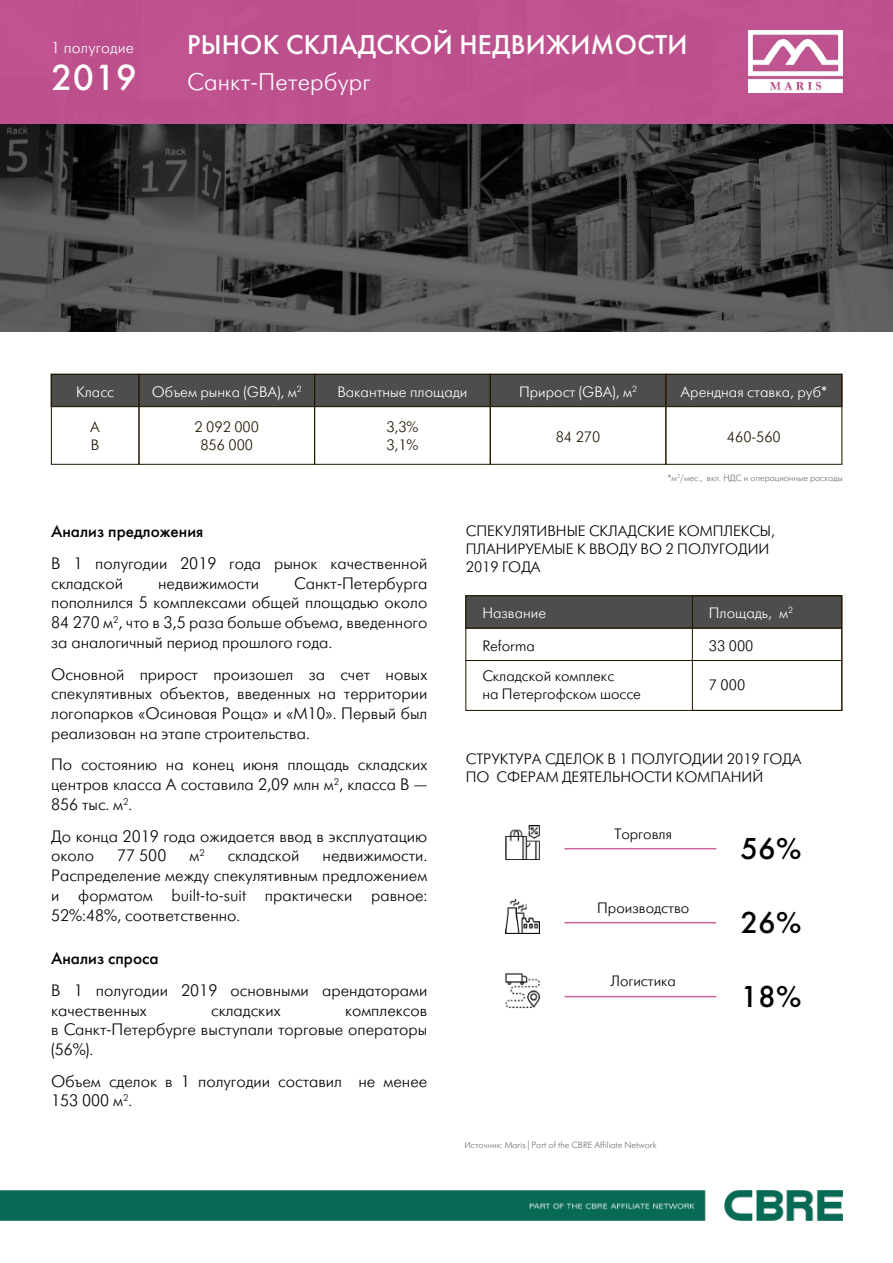
<style>
.page{position:relative;width:893px;height:1263px;background:#fff}
.page>*{position:absolute;margin:0;border:0;box-sizing:border-box;transform-origin:0 0}
.t1{font:36px "Futura Futuris C";color:#fff}
.t2{font:30px "Futura Futuris C";color:#000}
.t3{font:27px "Futura Futuris C";letter-spacing:.01em;color:#fff}
.t4{font:24px "Futura Futuris Light C";letter-spacing:.01em;color:#fff}
.t5{font:16.5px/19.8px "Futura Futuris Light C";color:#000;text-align:justify}
.t6{font:16.5px "Futura Futuris C";color:#000}
.t7{font:15.75px "Futura Futuris Light C";letter-spacing:.01em;color:#fff}
.t8{font:15px/18px "Futura Futuris Light C";color:#000}
.t9{font:15px "Futura Futuris Light C";color:#fff}
.t10{font:15px/18px "Futura Futuris Light C";color:#201600}
.t11{font:9px "Futura Futuris Light C";color:#727272}
</style>
<div class="page">
<img style="left:0;top:123px;width:893px;height:209px">
<div style="left:0;top:0;width:893px;height:123px;background:#be518e"></div>
<img style="left:0;top:1191px;width:842px;height:29px">
<img style="left:748px;top:31px;width:94px;height:62px">
<hr style="left:564px;top:848px;width:152px;height:1px;background:#c65494">
<hr style="left:564px;top:922px;width:152px;height:1px;background:#c65494">
<hr style="left:564px;top:996px;width:152px;height:1px;background:#c65494">
<img style="left:505px;top:973px;width:35px;height:35px">
<div style="left:466px;top:596px;width:376px;height:32px;background:#4d4d4d"></div>
<div style="left:466px;top:628px;width:376px;height:33px;border:1px solid #201600"></div>
<div style="left:466px;top:596px;width:376px;height:32px;border:1px solid #201600"></div>
<div style="left:466px;top:660px;width:376px;height:51px;border:1px solid #201600"></div>
<div style="left:692px;top:596px;width:150px;height:115px;border:1px solid #201600"></div>
<div style="left:51px;top:374px;width:791px;height:33px;background:#4d4d4d"></div>
<div style="left:51px;top:374px;width:791px;height:33px;border:1px solid #201600"></div>
<div style="left:51px;top:374px;width:88px;height:90px;border:1px solid #201600"></div>
<div style="left:139px;top:374px;width:176px;height:90px;border:1px solid #201600"></div>
<div style="left:314px;top:374px;width:176px;height:90px;border:1px solid #201600"></div>
<div style="left:490px;top:374px;width:176px;height:90px;border:1px solid #201600"></div>
<div style="left:666px;top:374px;width:176px;height:90px;border:1px solid #201600"></div>
<img style="left:505px;top:826px;width:34px;height:34px">
<img style="left:505px;top:900px;width:34px;height:34px">
<p class="t7" style="left:51px;top:39px;width:84px">1 полугодие</p>
<h1 class="t1" style="left:51px;top:56px;width:88px">2019</h1>
<h3 class="t3" style="left:187px;top:29px;width:502px">РЫНОК СКЛАДСКОЙ НЕДВИЖИМОСТИ</h3>
<h3 class="t4" style="left:187px;top:70px;width:185px">Санкт-Петербург</h3>
<p class="t9" style="left:76px;top:384px;width:39px">Класс</p>
<p class="t10" style="left:90px;top:418px;width:11px">А<br>В</p>
<p class="t9" style="left:152px;top:384px;width:151px">Объем рынка (GBA), м<sup>2</sup></p>
<p class="t10" style="left:195px;top:418px;width:66px;text-align:center">2 092 000<br>856 000</p>
<p class="t9" style="left:337px;top:384px;width:132px">Вакантные площади</p>
<p class="t10" style="left:386px;top:418px;width:34px">3,3%<br>3,1%</p>
<p class="t9" style="left:519px;top:384px;width:119px">Прирост (GBA), м<sup>2</sup></p>
<p class="t10" style="left:556px;top:428px;width:46px">84 270</p>
<p class="t9" style="left:680px;top:384px;width:148px">Арендная ставка, руб*</p>
<p class="t10" style="left:727px;top:428px;width:55px">460-560</p>
<p class="t11" style="left:668px;top:474px;width:176px">*м<sup>2</sup>/мес., вкл. НДС и операционные расходы</p>
<p class="t6" style="left:51px;top:522px;width:154px">Анализ предложения</p>
<p class="t5" style="left:51px;top:554px;width:378px">В 1 полугодии 2019 года рынок качественной складской</p>
<p class="t5" style="left:51px;top:573px;width:378px;text-indent:243px">Санкт-Петербурга пополнился 5 комплексами общей площадью около 84 270 м<sup>2</sup>, что в 3,5 раза больше объема, введенного за аналогичный период прошлого года.</p>
<p class="t5" style="left:51px;top:664px;width:378px">Основной прирост произошел за счет новых спекулятивных объектов, введенных на территории логопарков «Осиновая Роща» и «М10». Первый был реализован на этапе строительства.</p>
<p class="t5" style="left:51px;top:755px;width:378px">По состоянию на конец июня площадь складских центров класса А составила 2,09 млн м<sup>2</sup>, класса В — 856 тыс. м<sup>2</sup>.</p>
<p class="t5" style="left:51px;top:826px;width:378px">До конца 2019 года ожидается ввод в эксплуатацию около</p>
<p class="t5" style="left:158px;top:573px;width:102px">недвижимости</p>
<p class="t5" style="left:117px;top:846px;width:51px">77 500</p>
<p class="t5" style="left:189px;top:846px;width:17px">м<sup>2</sup></p>
<p class="t5" style="left:228px;top:846px;width:73px">складской</p>
<p class="t5" style="left:51px;top:846px;width:378px;text-indent:271px">недвижимости.<br>Распределение между спекулятивным предложением и форматом built-to-suit практически равное:<br>52%:48%, соответственно.</p>
<p class="t6" style="left:51px;top:948px;width:109px">Анализ спроса</p>
<p class="t5" style="left:51px;top:981px;width:378px">В 1 полугодии 2019 основными арендаторами качественных</p>
<p class="t5" style="left:51px;top:1000px;width:378px;text-indent:294px">комплексов в Санкт-Петербурге выступали торговые операторы (56%).</p>
<p class="t5" style="left:51px;top:1071px;width:378px">Объем сделок в 1 полугодии составил не менее<br>153 000 м<sup>2</sup>.</p>
<p class="t5" style="left:211px;top:1000px;width:71px">складских</p>
<p class="t8" style="left:466px;top:522px;width:311px">СПЕКУЛЯТИВНЫЕ СКЛАДСКИЕ КОМПЛЕКСЫ,<br>ПЛАНИРУЕМЫЕ К ВВОДУ ВО 2 ПОЛУГОДИИ<br>2019 ГОДА</p>
<p class="t9" style="left:482px;top:605px;width:65px">Название</p>
<p class="t9" style="left:709px;top:605px;width:85px">Площадь, м<sup>2</sup></p>
<p class="t8" style="left:482px;top:637px;width:54px">Reforma</p>
<p class="t8" style="left:709px;top:637px;width:46px">33 000</p>
<p class="t8" style="left:709px;top:676px;width:38px">7 000</p>
<p class="t8" style="left:482px;top:667px;width:160px">Складской комплекс<br>на Петергофском шоссе</p>
<p class="t8" style="left:466px;top:750px;width:337px">СТРУКТУРА СДЕЛОК В 1 ПОЛУГОДИИ 2019 ГОДА<br>ПО СФЕРАМ ДЕЯТЕЛЬНОСТИ КОМПАНИЙ</p>
<p class="t8" style="left:614px;top:825px;width:59px">Торговля</p>
<p class="t8" style="left:597px;top:899px;width:94px">Производство</p>
<p class="t8" style="left:610px;top:973px;width:67px">Логистика</p>
<h2 class="t2" style="left:741px;top:831px;width:62px">56%</h2>
<h2 class="t2" style="left:741px;top:905px;width:62px">26%</h2>
<h2 class="t2" style="left:741px;top:979px;width:62px">18%</h2>
<p class="t11" style="left:464px;top:1140px;width:194px">Источник: Maris | Part of the CBRE Affiliate Network</p>
</div>
